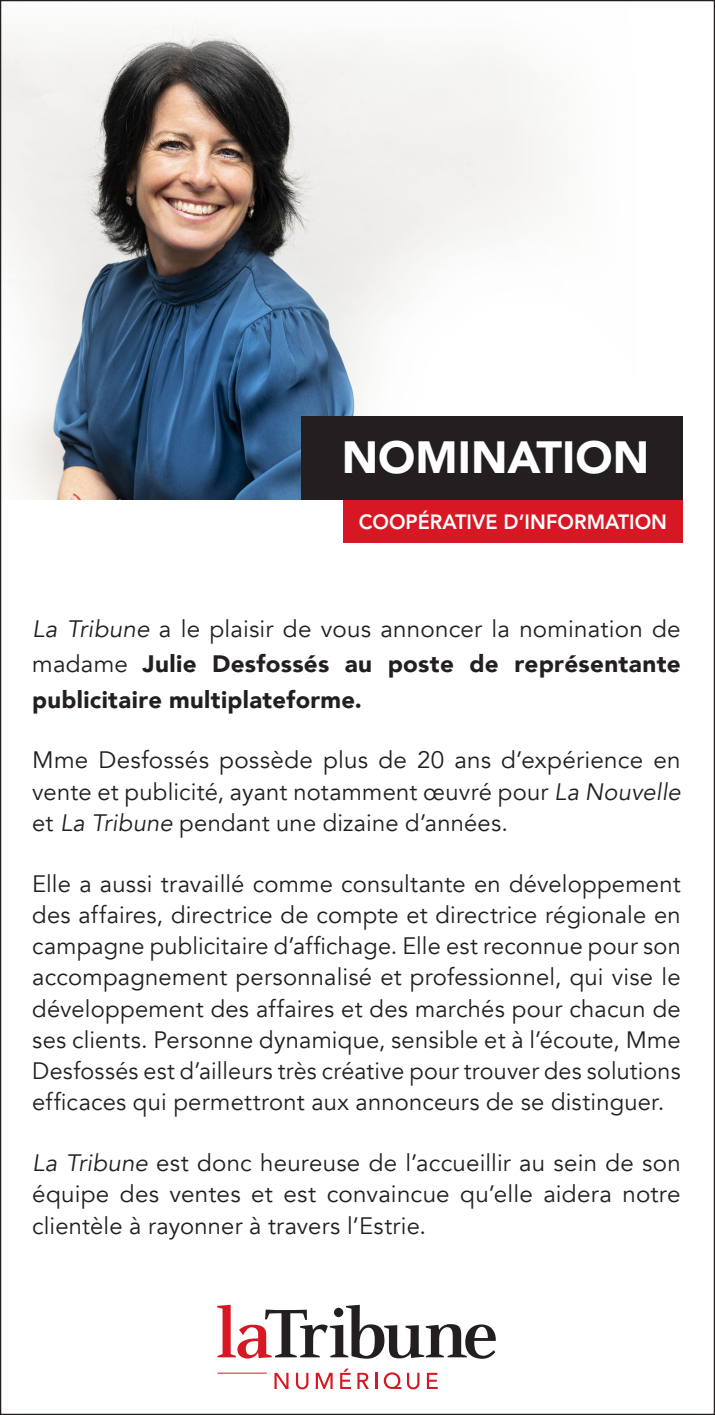
<style>
.page{position:relative;width:715px;height:1415px;background:#fff}
.page>*{position:absolute;margin:0;border:0;box-sizing:border-box;transform-origin:0 0}
.t1{font:900 44.75px "Avenir LT Std";color:#fff}
.t2{font:23.75px/31.2px "Avenir";letter-spacing:.01em;color:#231f20;text-align:justify}
.t3{font:900 23.75px/35px "Avenir";letter-spacing:.015em;color:#231f20;text-align:justify}
.t4{font:800 20.5px "Avenir LT Std";color:#fff}
.s1{font-weight:400;font-style:italic}
.s2{font-weight:400}
.s3{font-style:italic}
</style>
<div class="page">
<img style="left:2px;top:23px;width:544px;height:477px">
<div style="left:343px;top:500px;width:340px;height:43px;background:#d71824"></div>
<svg style="left:217px;top:1304px;width:279px;height:54px"></svg>
<hr style="left:217px;top:1372px;width:50px;height:1px;background:#d71824">
<svg style="left:274px;top:1372px;width:14px;height:16px"></svg>
<svg style="left:296px;top:1372px;width:12px;height:17px"></svg>
<svg style="left:316px;top:1372px;width:17px;height:16px"></svg>
<svg style="left:340px;top:1368px;width:11px;height:20px"></svg>
<svg style="left:357px;top:1372px;width:12px;height:16px"></svg>
<svg style="left:375px;top:1372px;width:2px;height:16px"></svg>
<svg style="left:384px;top:1372px;width:17px;height:16px"></svg>
<svg style="left:407px;top:1372px;width:12px;height:17px"></svg>
<svg style="left:427px;top:1372px;width:11px;height:16px"></svg>
<div style="left:302px;top:416px;width:381px;height:84px;background:#231f20"></div>
<p class="t1" style="left:342px;top:430px;width:309px">NOMINATION</p>
<p class="t4" style="left:359px;top:510px;width:310px">COOPÉRATIVE D’INFORMATION</p>
<p class="t3" style="left:32px;top:611px;width:650px"><span class="s1">La Tribune</span> <span class="s2">a le plaisir de vous annoncer la nomination de madame</span> Julie Desfossés au poste de représentante publicitaire multiplateforme.</p>
<p class="t2" style="left:32px;top:744px;width:650px">Mme Desfossés possède plus de 20 ans d’expérience en vente et publicité, ayant notamment œuvré pour <span class="s3">La Nouvelle </span>et <span class="s3">La Tribune</span> pendant une dizaine d’années.</p>
<p class="t2" style="left:32px;top:868px;width:650px">Elle a aussi travaillé comme consultante en développement des affaires, directrice de compte et directrice régionale en campagne publicitaire d’affichage. Elle est reconnue pour son accompagnement personnalisé et professionnel, qui vise le développement des affaires et des marchés pour chacun de ses clients. Personne dynamique, sensible et à l’écoute, Mme Desfossés est d’ailleurs très créative pour trouver des solutions efficaces qui permettront aux annonceurs de se distinguer.</p>
<p class="t2" style="left:32px;top:1147px;width:650px"><span class="s3">La Tribune</span> est donc heureuse de l’accueillir au sein de son équipe des ventes et est convaincue qu’elle aidera notre clientèle à rayonner à travers l’Estrie.</p>
</div>
